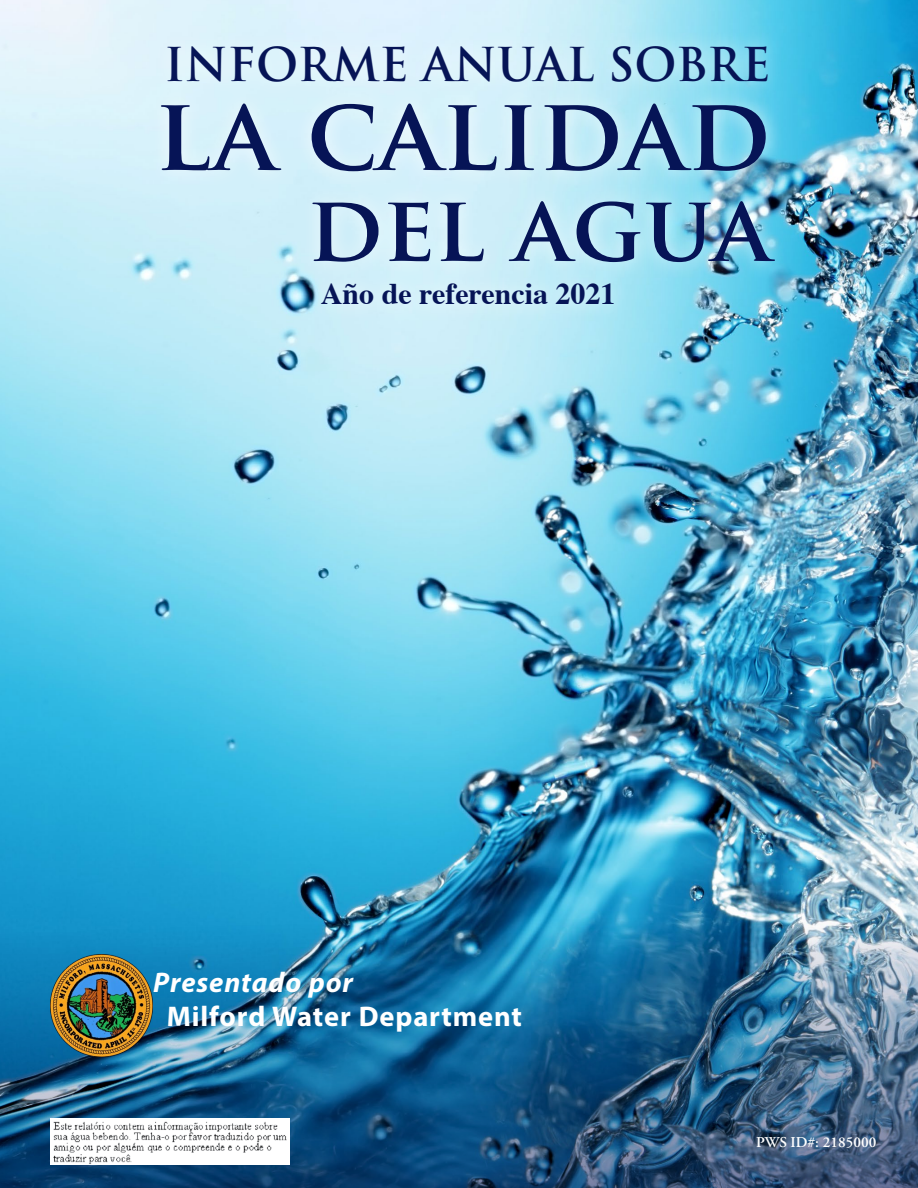
<style>
.page{position:relative;width:918px;height:1188px;background:#fff}
.page>*{position:absolute;margin:0;border:0;box-sizing:border-box;transform-origin:0 0}
.t1{font:700 101.1px "Trajan Pro";color:#061456}
.t2{font:700 90.9px "Trajan Pro";color:#061456}
.t3{font:700 45.45px "Trajan Pro";color:#061456}
.t4{font:700 30px "Times";color:#061456}
.Utility_Name{font:700 28.5px "Myriad Pro";letter-spacing:.03em;color:#fff}
.Presented_By{font:italic 700 28.5px "Myriad Pro";letter-spacing:.03em;color:#fff}
.PWS_ID{font:600 15px "Adobe Garamond Pro";color:#fff}
</style>
<div class="page">
<img style="left:0;top:0;width:918px;height:900px">
<img style="left:0;top:900px;width:918px;height:288px">
<div style="left:145px;top:28px;width:646px;height:295px;background:#fff;opacity:.75"></div>
<img style="left:51px;top:955px;width:102px;height:102px">
<img style="left:51px;top:1118px;width:238px;height:47px">
<h3 class="t3" style="left:164px;top:37px;width:608px">INFORME ANUAL SOBRE</h3>
<h1 class="t1" style="left:155px;top:70px;width:617px">la calidad</h1>
<h2 class="t2" style="left:307px;top:171px;width:465px">del agua</h2>
<p class="t4" style="left:321px;top:265px;width:296px">Año de referencia 2021</p>
<p class="Presented_By" style="left:153px;top:964px;width:201px">Presentado por</p>
<p class="Utility_Name" style="left:167px;top:998px;width:357px">Milford Water Department</p>
<p class="PWS_ID" style="left:756px;top:1134px;width:122px">PWS ID#: 2185000</p>
</div>
